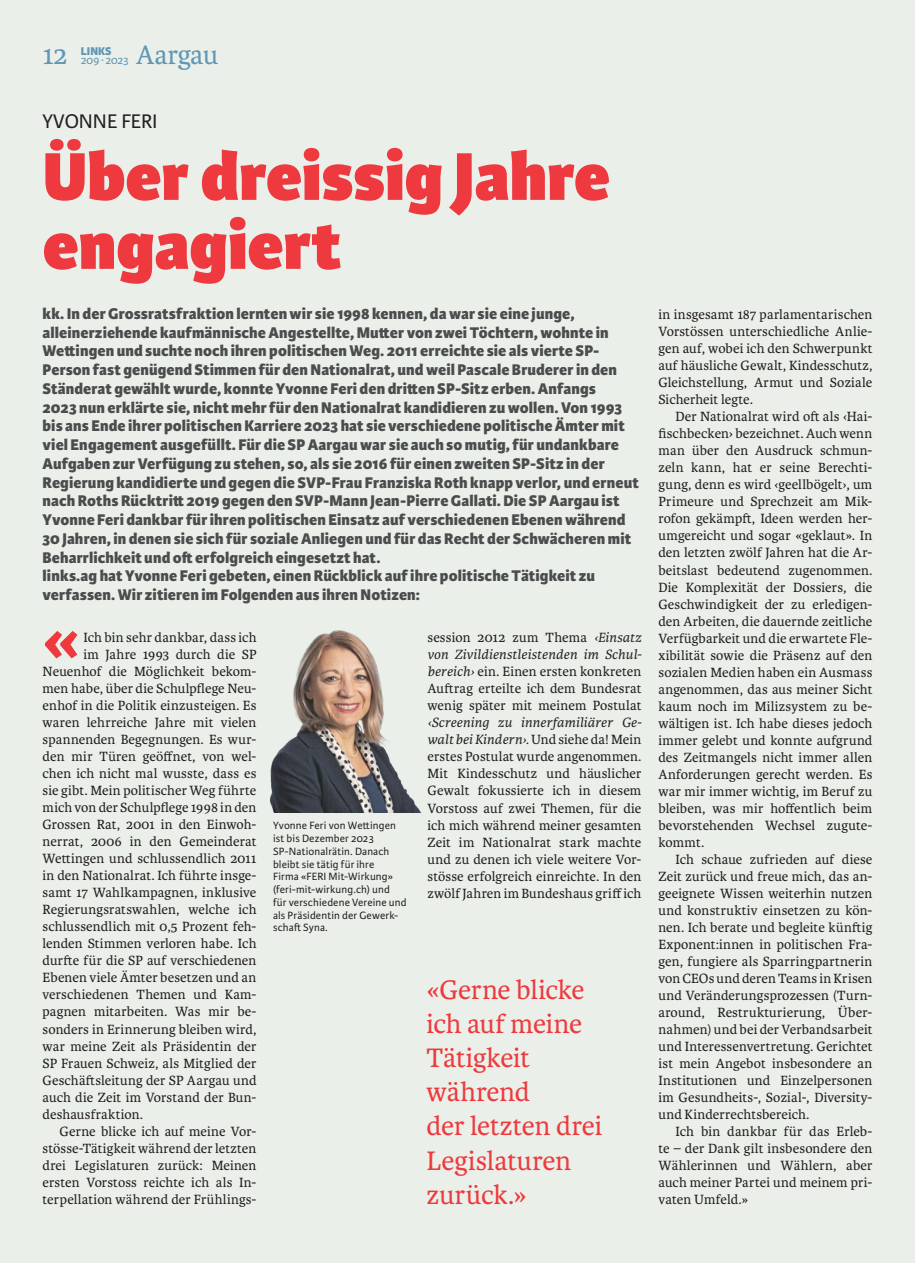
<style>
.page{position:relative;width:915px;height:1263px;background:#fff}
.page>*{position:absolute;margin:0;border:0;box-sizing:border-box;transform-origin:0 0}
.t1{font:700 72.6px "Karmina Sans";color:#ee3a3e}
.t2{font:800 72px/69px "Karmina Sans";color:#ee3a3e}
.t3{font:28.5px/34px "Karmina";letter-spacing:-.005em;color:#ee3a3e}
.t4{font:28.5px "Karmina";letter-spacing:-.005em;color:#6197b5}
.t5{font:21px "Karmina Sans";color:#231f20}
.t6{font:800 16.5px/18.8px "Karmina Sans";letter-spacing:.005em;color:#4b4c4d}
.t7{font:14.25px/17px "Karmina";letter-spacing:.005em;color:#231f20;text-align:justify}
.t8{font:12px "Karmina Sans";color:#6197b5}
.t9{font:800 12px "Karmina Sans";color:#6197b5}
.t10{font:11.25px/12.8px "Karmina Sans";letter-spacing:.01em;color:#231f20}
.s1{font-style:italic}
</style>
<div class="page">
<div style="left:0;top:0;width:914px;height:1263px;background:#eaf0e9"></div>
<img style="left:270px;top:630px;width:151px;height:182px">
<p class="t8" style="left:81px;top:53px;width:49px">209∙ 2023</p>
<h3 class="t4" style="left:136px;top:39px;width:84px">Aargau</h3>
<h3 class="t4" style="left:43px;top:39px;width:27px">12</h3>
<p class="t9" style="left:81px;top:44px;width:32px">LINKS</p>
<h3 class="t5" style="left:43px;top:110px;width:116px">YVONNE FERI</h3>
<h2 class="t2" style="left:43px;top:145px;width:568px">Über dreissig Jahre engagiert</h2>
<p class="t6" style="left:43px;top:305px;width:597px">kk. In der Grossratsfraktion lernten wir sie 1998 kennen, da war sie eine junge, alleinerziehende kaufmännische Angestellte, Mutter von zwei Töchtern, wohnte in Wettingen und suchte noch ihren politischen Weg. 2011 erreichte sie als vierte SP-Person fast genügend Stimmen für den Nationalrat, und weil Pascale Bruderer in den Ständerat gewählt wurde, konnte Yvonne Feri den dritten SP-Sitz erben. Anfangs<br>2023 nun erklärte sie, nicht mehr für den Nationalrat kandidieren zu wollen. Von 1993 bis ans Ende ihrer politischen Karriere 2023 hat sie verschiedene politische Ämter mit viel Engagement ausgefüllt. Für die SP Aargau war sie auch so mutig, für undankbare Aufgaben zur Verfügung zu stehen, so, als sie 2016 für einen zweiten SP-Sitz in der Regierung kandidierte und gegen die SVP-Frau Franziska Roth knapp verlor, und erneut nach Roths Rücktritt 2019 gegen den SVP-Mann Jean-Pierre Gallati. Die SP Aargau ist Yvonne Feri dankbar für ihren politischen Einsatz auf verschiedenen Ebenen während 30 Jahren, in denen sie sich für soziale Anliegen und für das Recht der Schwächeren mit Beharrlichkeit und oft erfolgreich eingesetzt hat.<br>links.ag hat Yvonne Feri gebeten, einen Rückblick auf ihre politische Tätigkeit zu verfassen. Wir zitieren im Folgenden aus ihren Notizen:</p>
<h1 class="t1" style="left:43px;top:597px;width:39px">«</h1>
<p class="t7" style="left:83px;top:629px;width:175px">Ich bin sehr dankbar, dass ich</p>
<p class="t7" style="left:427px;top:629px;width:215px">session 2012 zum Thema <span class="s1">‹Einsatz von Zivildienstleistenden im Schul&shy;bereich›</span> ein. Einen ersten konkreten Auftrag erteilte ich dem Bundesrat wenig später mit meinem Postulat</p>
<p class="t7" style="left:427px;top:714px;width:215px"><span class="s1">‹Screening zu innerfamiliärer Ge&shy;walt bei Kindern›.</span> Und siehe da! Mein erstes Postulat wurde angenommen.<br>Mit Kindesschutz und häuslicher Gewalt fokussierte ich in diesem Vorstoss auf zwei Themen, für die ich mich während meiner gesamten Zeit im Nationalrat stark machte und zu denen ich viele weitere Vor&shy;stösse erfolgreich einreichte. In den zwölf Jahren im Bundeshaus griff ich</p>
<p class="t7" style="left:83px;top:646px;width:175px">im Jahre 1993 durch die SP</p>
<p class="t7" style="left:43px;top:663px;width:215px">Neuenhof die Möglichkeit bekom-</p>
<p class="t7" style="left:43px;top:680px;width:215px">men habe, über die Schulpflege Neu-</p>
<p class="t7" style="left:43px;top:697px;width:215px">enhof in die Politik einzusteigen. Es</p>
<p class="t7" style="left:43px;top:714px;width:215px">waren lehrreiche Jahre mit vielen</p>
<p class="t7" style="left:43px;top:731px;width:215px">spannenden Begegnungen. Es wur-</p>
<p class="t7" style="left:43px;top:748px;width:215px">den mir Türen geöffnet, von wel-</p>
<p class="t7" style="left:43px;top:765px;width:215px">chen ich nicht mal wusste, dass es</p>
<p class="t7" style="left:43px;top:782px;width:215px">sie gibt. Mein politischer Weg führte</p>
<p class="t7" style="left:43px;top:799px;width:215px">mich von der Schulpflege 1998 in den</p>
<p class="t7" style="left:43px;top:816px;width:215px">Grossen Rat, 2001 in den Einwoh-</p>
<p class="t7" style="left:43px;top:833px;width:215px">nerrat, 2006 in den Gemeinderat</p>
<p class="t7" style="left:43px;top:850px;width:215px">Wettingen und schlussendlich 2011</p>
<p class="t7" style="left:43px;top:867px;width:215px">in den Nationalrat. Ich führte insge-</p>
<p class="t7" style="left:43px;top:884px;width:215px">samt 17 Wahlkampagnen, inklusive</p>
<p class="t7" style="left:43px;top:901px;width:215px">Regierungsratswahlen, welche ich</p>
<p class="t7" style="left:43px;top:918px;width:215px">schlussendlich mit 0,5 Prozent feh-</p>
<p class="t7" style="left:43px;top:935px;width:215px">lenden Stimmen verloren habe. Ich</p>
<p class="t7" style="left:43px;top:952px;width:215px">durfte für die SP auf verschiedenen</p>
<p class="t7" style="left:43px;top:969px;width:215px">Ebenen viele Ämter besetzen und an</p>
<p class="t7" style="left:43px;top:986px;width:215px">verschiedenen Themen und Kam-</p>
<p class="t7" style="left:43px;top:1003px;width:215px">pagnen mitarbeiten. Was mir be-</p>
<p class="t7" style="left:43px;top:1020px;width:215px">sonders in Erinnerung bleiben wird,</p>
<p class="t7" style="left:43px;top:1038px;width:215px">war meine Zeit als Präsidentin der</p>
<p class="t7" style="left:43px;top:1055px;width:215px">SP Frauen Schweiz, als Mitglied der</p>
<p class="t7" style="left:43px;top:1072px;width:215px">Geschäftsleitung der SP Aargau und</p>
<p class="t7" style="left:43px;top:1089px;width:215px">auch die Zeit im Vorstand der Bun-</p>
<p class="t7" style="left:43px;top:1106px;width:102px">deshausfraktion.</p>
<p class="t7" style="left:60px;top:1123px;width:198px">Gerne blicke ich auf meine Vor-</p>
<p class="t7" style="left:43px;top:1140px;width:215px">stösse-Tätigkeit während der letzten</p>
<p class="t7" style="left:43px;top:1157px;width:215px">drei Legislaturen zurück: Meinen</p>
<p class="t7" style="left:43px;top:1174px;width:215px">ersten Vorstoss reichte ich als In-</p>
<p class="t7" style="left:43px;top:1191px;width:215px">terpellation während der Frühlings-</p>
<p class="t10" style="left:273px;top:819px;width:135px">Yvonne Feri von Wettingen ist bis Dezember 2023<br>SP-Nationalrätin. Danach bleibt sie tätig für ihre<br>Firma «FERI Mit-Wirkung» (feri-mit-wirkung.ch) und<br>für verschiedene Vereine und als Präsidentin der Gewerk&shy;schaft Syna.</p>
<h3 class="t3" style="left:426px;top:973px;width:177px">«Gerne blicke ich auf meine<br>Tätigkeit während<br>der letzten drei<br>Legislaturen zurück.»</h3>
<p class="t7" style="left:658px;top:306px;width:215px">in insgesamt 187 parlamentarischen Vorstössen unterschiedliche Anlie&shy;gen auf, wobei ich den Schwerpunkt auf häusliche Gewalt, Kindesschutz, Gleichstellung, Armut und Soziale Sicherheit legte.</p>
<p class="t7" style="left:658px;top:408px;width:215px;text-indent:17px">Der Nationalrat wird oft als ‹Hai&shy;fischbecken› bezeichnet. Auch wenn man über den Ausdruck schmun&shy;zeln kann, hat er seine Berechti&shy;gung, denn es wird ‹geellbögelt›, um Primeure und Sprechzeit am Mik&shy;rofon gekämpft, Ideen werden her&shy;umgereicht und sogar «geklaut». In den letzten zwölf Jahren hat die Ar&shy;beitslast bedeutend zugenommen.<br>Die Komplexität der Dossiers, die Geschwindigkeit der zu erledigen&shy;den Arbeiten, die dauernde zeitliche Verfügbarkeit und die erwartete Fle&shy;xibilität sowie die Präsenz auf den sozialen Medien haben ein Ausmass angenommen, das aus meiner Sicht kaum noch im Milizsystem zu be&shy;wältigen ist. Ich habe dieses jedoch immer gelebt und konnte aufgrund des Zeitmangels nicht immer allen Anforderungen gerecht werden. Es war mir immer wichtig, im Beruf zu bleiben, was mir hoffentlich beim bevorstehenden Wechsel zugute&shy;kommt.</p>
<p class="t7" style="left:658px;top:851px;width:215px;text-indent:17px">Ich schaue zufrieden auf diese Zeit zurück und freue mich, das an&shy;geeignete Wissen weiterhin nutzen und konstruktiv einsetzen zu kön&shy;nen. Ich berate und begleite künftig Exponent:innen in politischen Fra&shy;gen, fungiere als Sparringpartnerin von CEOs und deren Teams in Krisen und Veränderungsprozessen (Turn&shy;around, Restrukturierung, Über&shy;nahmen) und bei der Verbandsarbeit und Interessenvertretung. Gerichtet ist mein Angebot insbesondere an Institutionen und Einzelpersonen im Gesundheits-, Sozial-, Diversity&shy;und Kinderrechtsbereich.</p>
<p class="t7" style="left:658px;top:1123px;width:215px;text-indent:17px">Ich bin dankbar für das Erleb&shy;te – der Dank gilt insbesondere den Wählerinnen und Wählern, aber auch meiner Partei und meinem pri&shy;vaten Umfeld.»</p>
</div>
